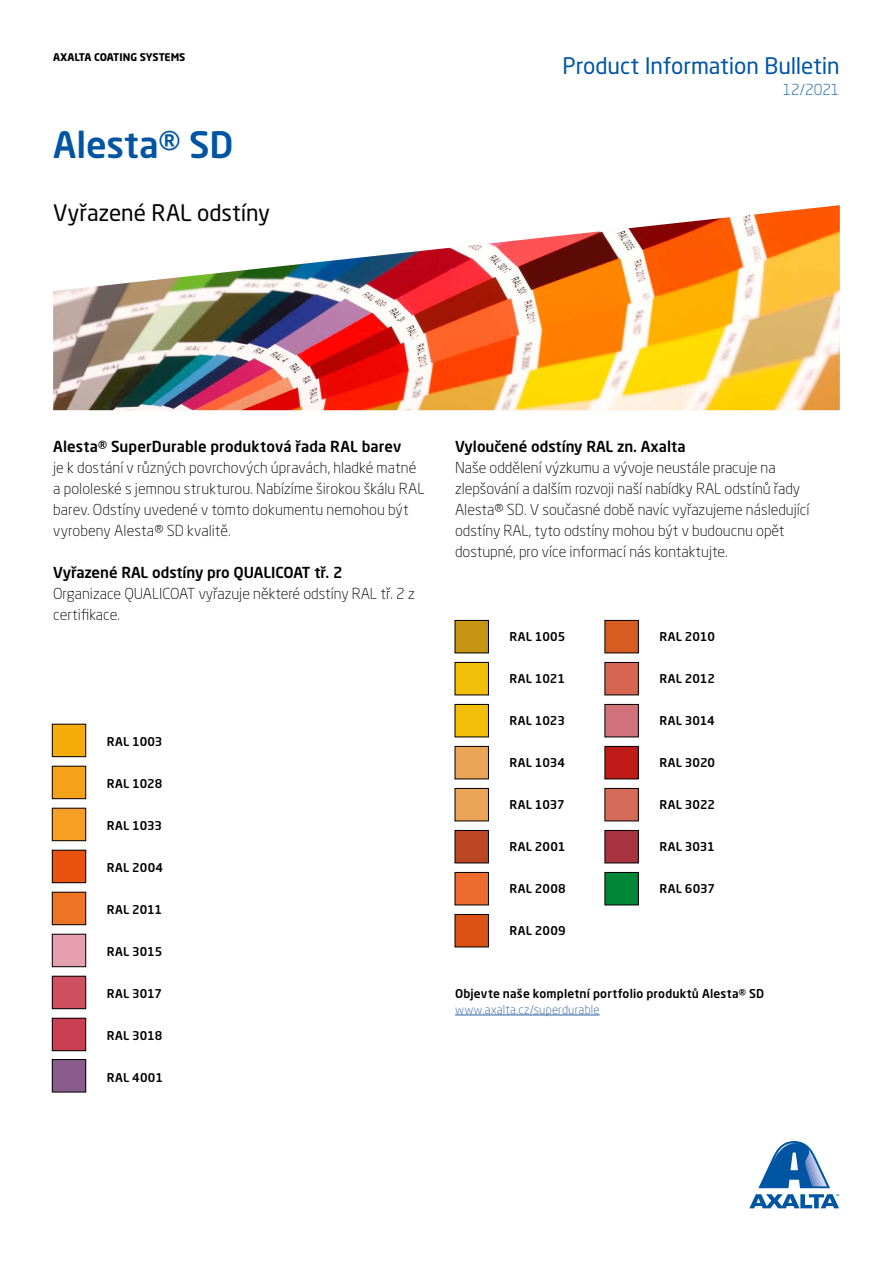
<style>
.page{position:relative;width:893px;height:1263px;background:#fff}
.page>*{position:absolute;margin:0;border:0;box-sizing:border-box;transform-origin:0 0}
.t1{font:500 36px "Neo Sans Pro";color:#0055a3}
.t2{font:22.5px "Neo Sans Pro";letter-spacing:-.005em;color:#0055a3}
.t3{font:22.5px "Neo Sans Pro";letter-spacing:-.005em;color:#000}
.t4{font:300 15px/21px "Neo Sans Pro";color:#000}
.t5{font:500 15px "Neo Sans Pro";color:#000}
.t6{font:300 15px "Neo Sans Pro";letter-spacing:-.01em;color:#0055a3}
.t7{font:500 12px "Neo Sans Pro";letter-spacing:.01em;color:#000}
.t8{font:300 12px "Neo Sans Pro";letter-spacing:.015em;color:#275b9b}
.t9{font:700 10.5px "Neo Sans Pro";letter-spacing:-.01em;color:#000}
</style>
<div class="page">
<svg style="left:749px;top:1141px;width:90px;height:67px"></svg>
<hr style="left:455px;top:1015px;width:145px;height:1px;background:#275b9b">
<img style="left:53px;top:205px;width:787px;height:205px">
<div style="left:52px;top:1059px;width:34px;height:33px;background:#885d8b"></div>
<div style="left:52px;top:1059px;width:34px;height:33px;border:1px solid #000"></div>
<div style="left:52px;top:976px;width:34px;height:33px;background:#ce5060"></div>
<div style="left:52px;top:976px;width:34px;height:33px;border:1px solid #000"></div>
<div style="left:52px;top:808px;width:34px;height:33px;background:#f69f22"></div>
<div style="left:52px;top:808px;width:34px;height:33px;border:1px solid #000"></div>
<div style="left:52px;top:892px;width:34px;height:33px;background:#ec7424"></div>
<div style="left:52px;top:892px;width:34px;height:33px;border:1px solid #000"></div>
<div style="left:52px;top:724px;width:34px;height:33px;background:#f3ac0a"></div>
<div style="left:52px;top:724px;width:34px;height:33px;border:1px solid #000"></div>
<div style="left:52px;top:1018px;width:34px;height:33px;background:#cb3f52"></div>
<div style="left:52px;top:1018px;width:34px;height:33px;border:1px solid #000"></div>
<div style="left:52px;top:850px;width:34px;height:33px;background:#e95310"></div>
<div style="left:52px;top:850px;width:34px;height:33px;border:1px solid #000"></div>
<div style="left:52px;top:934px;width:34px;height:33px;background:#e5a0af"></div>
<div style="left:52px;top:934px;width:34px;height:33px;border:1px solid #000"></div>
<div style="left:52px;top:766px;width:34px;height:33px;background:#f6a218"></div>
<div style="left:52px;top:766px;width:34px;height:33px;border:1px solid #000"></div>
<div style="left:455px;top:872px;width:33px;height:33px;background:#ed6c2d"></div>
<div style="left:455px;top:872px;width:34px;height:33px;border:1px solid #000"></div>
<div style="left:455px;top:704px;width:33px;height:33px;background:#f2be09"></div>
<div style="left:455px;top:704px;width:34px;height:33px;border:1px solid #000"></div>
<div style="left:455px;top:788px;width:33px;height:33px;background:#eca457"></div>
<div style="left:455px;top:788px;width:34px;height:33px;border:1px solid #000"></div>
<div style="left:455px;top:620px;width:33px;height:33px;background:#c69512"></div>
<div style="left:455px;top:620px;width:34px;height:33px;border:1px solid #000"></div>
<div style="left:455px;top:914px;width:33px;height:33px;background:#dc5214"></div>
<div style="left:455px;top:914px;width:34px;height:33px;border:1px solid #000"></div>
<div style="left:455px;top:746px;width:33px;height:33px;background:#eca457"></div>
<div style="left:455px;top:746px;width:34px;height:33px;border:1px solid #000"></div>
<div style="left:455px;top:830px;width:33px;height:33px;background:#bb4823"></div>
<div style="left:455px;top:830px;width:34px;height:33px;border:1px solid #000"></div>
<div style="left:455px;top:662px;width:33px;height:33px;background:#f1bf09"></div>
<div style="left:455px;top:662px;width:34px;height:33px;border:1px solid #000"></div>
<div style="left:605px;top:872px;width:33px;height:33px;background:#008637"></div>
<div style="left:605px;top:704px;width:33px;height:33px;background:#d2737c"></div>
<div style="left:605px;top:788px;width:33px;height:33px;background:#d56b58"></div>
<div style="left:605px;top:620px;width:33px;height:33px;background:#d65c21"></div>
<div style="left:605px;top:746px;width:33px;height:33px;background:#be1a18"></div>
<div style="left:605px;top:830px;width:33px;height:33px;background:#a8333e"></div>
<div style="left:605px;top:662px;width:33px;height:33px;background:#d86551"></div>
<p class="t9" style="left:53px;top:50px;width:134px">AXALTA COATING SYSTEMS</p>
<h1 class="t1" style="left:53px;top:122px;width:182px">Alesta® SD</h1>
<h2 class="t3" style="left:53px;top:199px;width:218px">Vyřazené RAL odstíny</h2>
<h2 class="t2" style="left:563px;top:52px;width:279px">Product Information Bulletin</h2>
<p class="t6" style="left:783px;top:81px;width:58px">12/2021</p>
<p class="t5" style="left:53px;top:437px;width:350px">Alesta® SuperDurable produktová řada RAL barev</p>
<p class="t4" style="left:53px;top:457px;width:373px">je k dostání v různých povrchových úpravách, hladké matné a pololeské s jemnou strukturou. Nabízíme širokou škálu RAL barev. Odstíny uvedené v tomto dokumentu nemohou být vyrobeny Alesta® SD kvalitě.</p>
<p class="t5" style="left:53px;top:563px;width:291px">Vyřazené RAL odstíny pro QUALICOAT tř. 2</p>
<p class="t4" style="left:53px;top:583px;width:363px">Organizace QUALICOAT vyřazuje některé odstíny RAL tř. 2 z certifikace.</p>
<p class="t7" style="left:107px;top:734px;width:57px">RAL 1003</p>
<p class="t7" style="left:107px;top:776px;width:57px">RAL 1028</p>
<p class="t7" style="left:107px;top:818px;width:57px">RAL 1033</p>
<p class="t7" style="left:107px;top:860px;width:58px">RAL 2004</p>
<p class="t7" style="left:107px;top:902px;width:57px">RAL 2011</p>
<p class="t7" style="left:107px;top:944px;width:57px">RAL 3015</p>
<p class="t7" style="left:107px;top:986px;width:57px">RAL 3017</p>
<p class="t7" style="left:107px;top:1028px;width:57px">RAL 3018</p>
<p class="t7" style="left:107px;top:1070px;width:58px">RAL 4001</p>
<p class="t5" style="left:455px;top:437px;width:232px">Vyloučené odstíny RAL zn. Axalta</p>
<p class="t4" style="left:455px;top:457px;width:356px">Naše oddělení výzkumu a vývoje neustále pracuje na zlepšování a dalším rozvoji naší nabídky RAL odstínů řady Alesta® SD. V současné době navíc vyřazujeme následující odstíny RAL, tyto odstíny mohou být v budoucnu opět dostupné, pro více informací nás kontaktujte.</p>
<p class="t7" style="left:509px;top:629px;width:57px">RAL 1005</p>
<p class="t7" style="left:509px;top:671px;width:57px">RAL 1021</p>
<p class="t7" style="left:509px;top:713px;width:57px">RAL 1023</p>
<p class="t7" style="left:509px;top:755px;width:57px">RAL 1034</p>
<p class="t7" style="left:509px;top:797px;width:57px">RAL 1037</p>
<p class="t7" style="left:509px;top:839px;width:57px">RAL 2001</p>
<p class="t7" style="left:509px;top:881px;width:58px">RAL 2008</p>
<p class="t7" style="left:509px;top:923px;width:58px">RAL 2009</p>
<p class="t7" style="left:659px;top:629px;width:57px">RAL 2010</p>
<p class="t7" style="left:659px;top:671px;width:57px">RAL 2012</p>
<p class="t7" style="left:659px;top:713px;width:57px">RAL 3014</p>
<p class="t7" style="left:659px;top:755px;width:57px">RAL 3020</p>
<p class="t7" style="left:659px;top:797px;width:57px">RAL 3022</p>
<p class="t7" style="left:659px;top:839px;width:57px">RAL 3031</p>
<p class="t7" style="left:659px;top:881px;width:57px">RAL 6037</p>
<p class="t7" style="left:455px;top:986px;width:311px">Objevte naše kompletní portfolio produktů Alesta® SD</p>
<p class="t8" style="left:455px;top:1002px;width:146px">www.axalta.cz/superdurable</p>
</div>
